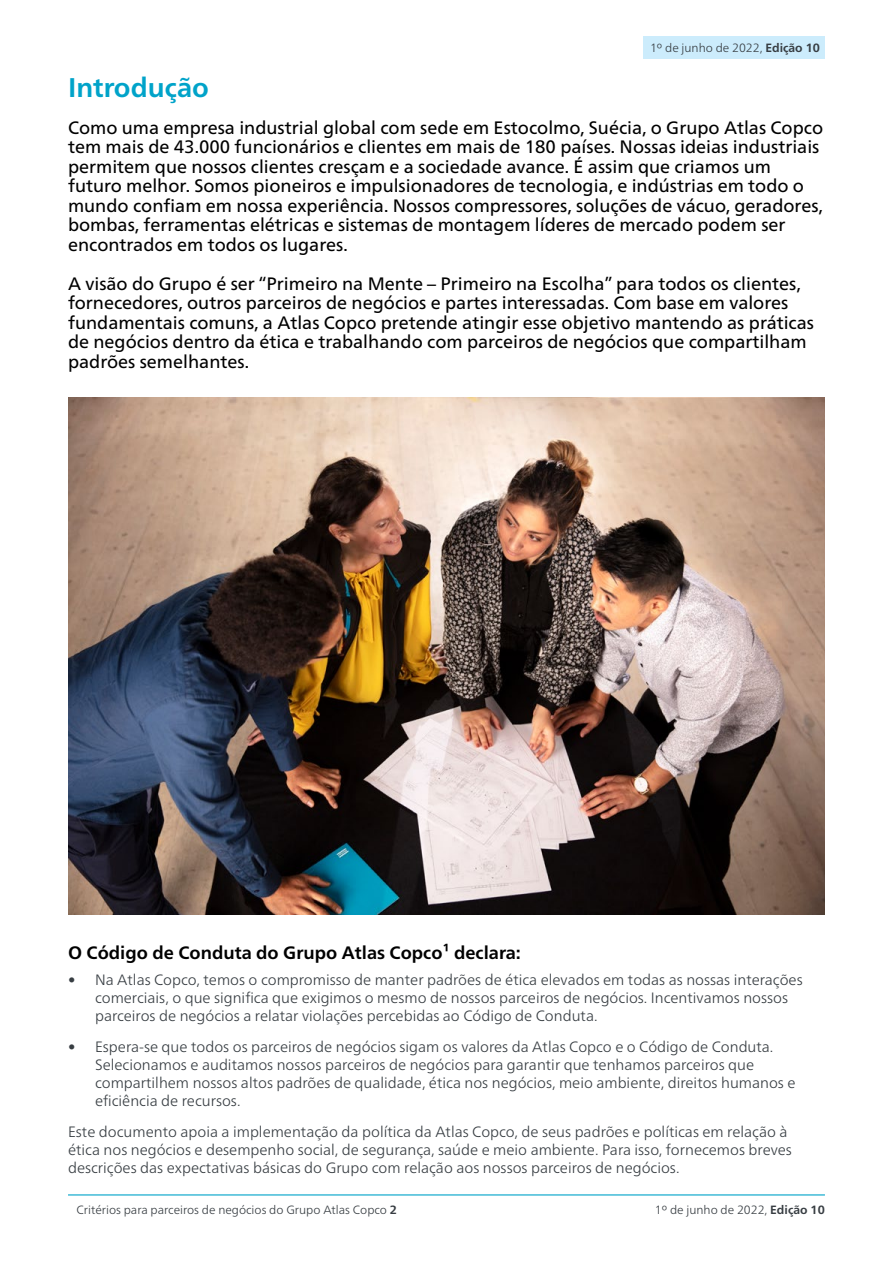
<style>
.page{position:relative;width:893px;height:1263px;background:#fff}
.page>*{position:absolute;margin:0;border:0;box-sizing:border-box;transform-origin:0 0}
.t1{font:700 27px "Neue Frutiger World";color:#00a3c9}
.t2{font:18px/19.5px "Neue Frutiger World";color:#000}
.t3{font:700 18px "Neue Frutiger World";color:#000}
.t4{font:300 15px/18px "Neue Frutiger World";color:#373d42}
.t5{font:300 12px "Neue Frutiger World";color:#373d42}
.s1{font-weight:700}
</style>
<div class="page">
<div style="left:643px;top:37px;width:182px;height:22px;background:#ccecfc"></div>
<hr style="left:68px;top:1194px;width:757px;height:1px;background:#00a3c9">
<img style="left:68px;top:398px;width:757px;height:517px">
<p class="t5" style="left:650px;top:39px;width:172px">1º de junho de 2022, <span class="s1">Edição 10</span></p>
<h1 class="t1" style="left:68px;top:64px;width:142px">Introdução</h1>
<p class="t2" style="left:68px;top:118px;width:757px">Como uma empresa industrial global com sede em Estocolmo, Suécia, o Grupo Atlas Copco tem mais de 43.000 funcionários e clientes em mais de 180 países. Nossas ideias industriais permitem que nossos clientes cresçam e a sociedade avance. É assim que criamos um futuro melhor. Somos pioneiros e impulsionadores de tecnologia, e indústrias em todo o mundo confiam em nossa experiência. Nossos compressores, soluções de vácuo, geradores, bombas, ferramentas elétricas e sistemas de montagem líderes de mercado podem ser encontrados em todos os lugares.</p>
<p class="t2" style="left:68px;top:274px;width:748px">A visão do Grupo é ser “Primeiro na Mente – Primeiro na Escolha” para todos os clientes, fornecedores, outros parceiros de negócios e partes interessadas. Com base em valores fundamentais comuns, a Atlas Copco pretende atingir esse objetivo mantendo as práticas de negócios dentro da ética e trabalhando com parceiros de negócios que compartilham padrões semelhantes.</p>
<p class="t3" style="left:68px;top:937px;width:454px">O Código de Conduta do Grupo Atlas Copco¹ declara:</p>
<p class="t4" style="left:95px;top:971px;width:709px;text-indent:-27px">• Na Atlas Copco, temos o compromisso de manter padrões de ética elevados em todas as nossas interações comerciais, o que significa que exigimos o mesmo de nossos parceiros de negócios. Incentivamos nossos parceiros de negócios a relatar violações percebidas ao Código de Conduta.</p>
<p class="t4" style="left:95px;top:1038px;width:702px;text-indent:-27px">• Espera-se que todos os parceiros de negócios sigam os valores da Atlas Copco e o Código de Conduta.<br>Selecionamos e auditamos nossos parceiros de negócios para garantir que tenhamos parceiros que compartilhem nossos altos padrões de qualidade, ética nos negócios, meio ambiente, direitos humanos e eficiência de recursos.</p>
<p class="t4" style="left:68px;top:1123px;width:725px">Este documento apoia a implementação da política da Atlas Copco, de seus padrões e políticas em relação à ética nos negócios e desempenho social, de segurança, saúde e meio ambiente. Para isso, fornecemos breves descrições das expectativas básicas do Grupo com relação aos nossos parceiros de negócios.</p>
<p class="t5" style="left:76px;top:1200px;width:322px">Critérios para parceiros de negócios do Grupo Atlas Copco <span class="s1">2</span></p>
<p class="t5" style="left:655px;top:1200px;width:172px">1º de junho de 2022, <span class="s1">Edição 10</span></p>
</div>
